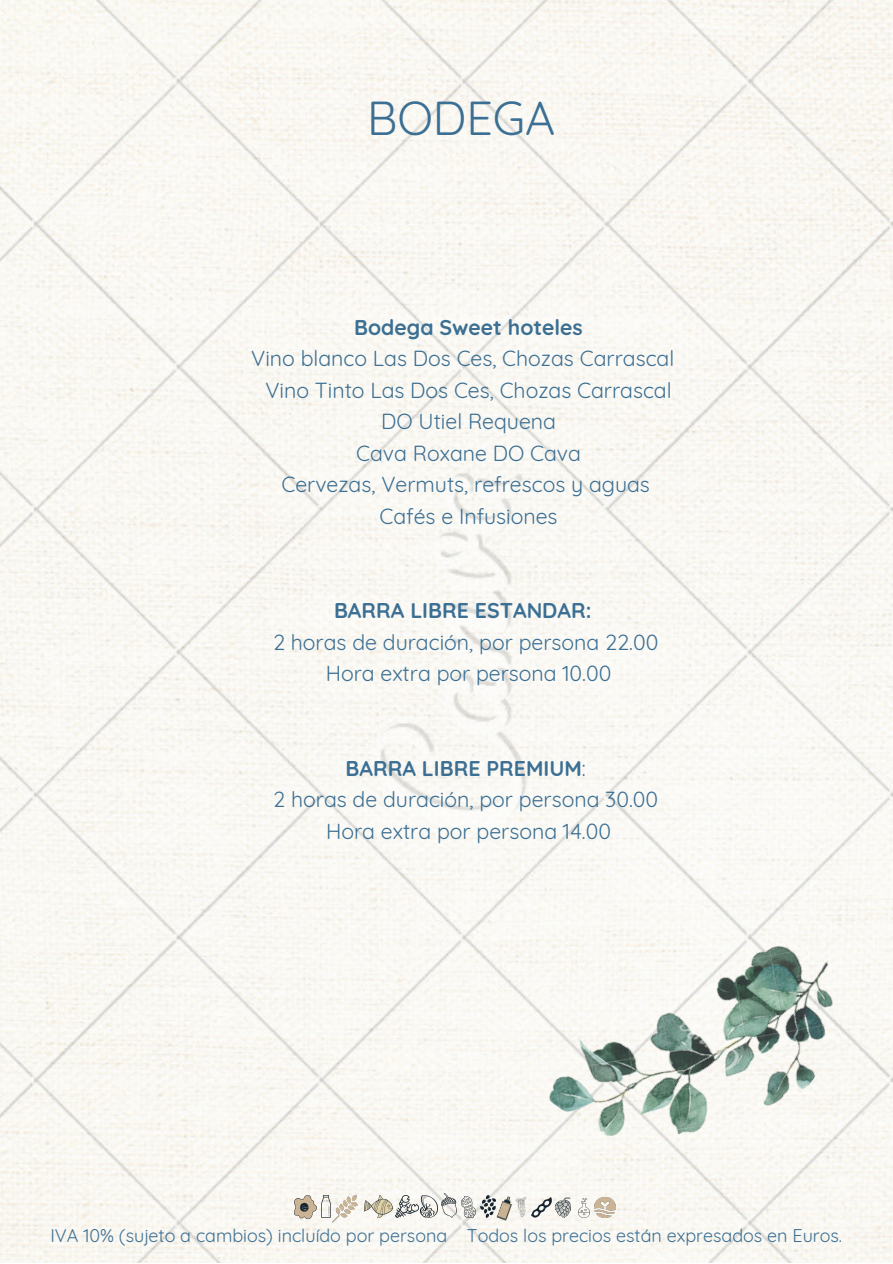
<style>
.page{position:relative;width:893px;height:1264px;background:#fff}
.page>*{position:absolute;margin:0;border:0;box-sizing:border-box;transform-origin:0 0}
.t1{font:46.5px "Quicksand";color:#3b6f93}
.t2{font:21.3px/31.5px "Quicksand";color:#3b6f93;text-align:center}
.t3{font:700 21.3px "Quicksand";color:#3b6f93}
.t4{font:18px "Quicksand";color:#3b6f93}
.s1{font-weight:700}
</style>
<div class="page">
<img style="left:0;top:0;width:892px;height:1262px">
<img style="left:396px;top:1194px;width:22px;height:23px">
<img style="left:321px;top:1195px;width:9px;height:22px">
<img style="left:294px;top:1195px;width:22px;height:23px">
<img style="left:365px;top:1194px;width:28px;height:23px">
<img style="left:496px;top:1195px;width:18px;height:25px">
<img style="left:441px;top:1192px;width:15px;height:25px">
<img style="left:514px;top:1194px;width:18px;height:23px">
<img style="left:420px;top:1194px;width:17px;height:23px">
<img style="left:531px;top:1197px;width:7px;height:20px">
<img style="left:480px;top:1195px;width:15px;height:22px">
<img style="left:461px;top:1196px;width:14px;height:21px">
<img style="left:332px;top:1195px;width:25px;height:27px">
<img style="left:538px;top:868px;width:336px;height:349px">
<h1 class="t1" style="left:367px;top:89px;width:189px">BODEGA</h1>
<p class="t3" style="left:354px;top:313px;width:230px">Bodega Sweet hoteles</p>
<p class="t2" style="left:251px;top:342px;width:424px">Vino blanco Las Dos Ces, Chozas Carrascal<br>Vino Tinto Las Dos Ces, Chozas Carrascal<br>DO Utiel Requena<br>Cava Roxane DO Cava<br>Cervezas, Vermuts, refrescos y aguas<br>Cafés e Infusiones</p>
<p class="t3" style="left:334px;top:597px;width:259px">BARRA LIBRE ESTANDAR:</p>
<p class="t2" style="left:273px;top:626px;width:387px">2 horas de duración, por persona 22.00<br>Hora extra por persona 10.00</p>
<p class="t2" style="left:273px;top:751px;width:386px"><span class="s1">BARRA LIBRE PREMIUM</span>:<br>2 horas de duración, por persona 30.00<br>Hora extra por persona 14.00</p>
<p class="t4" style="left:50px;top:1223px;width:793px">IVA 10% (sujeto a cambios) incluído por persona Todos los precios están expresados en Euros.</p>
</div>
